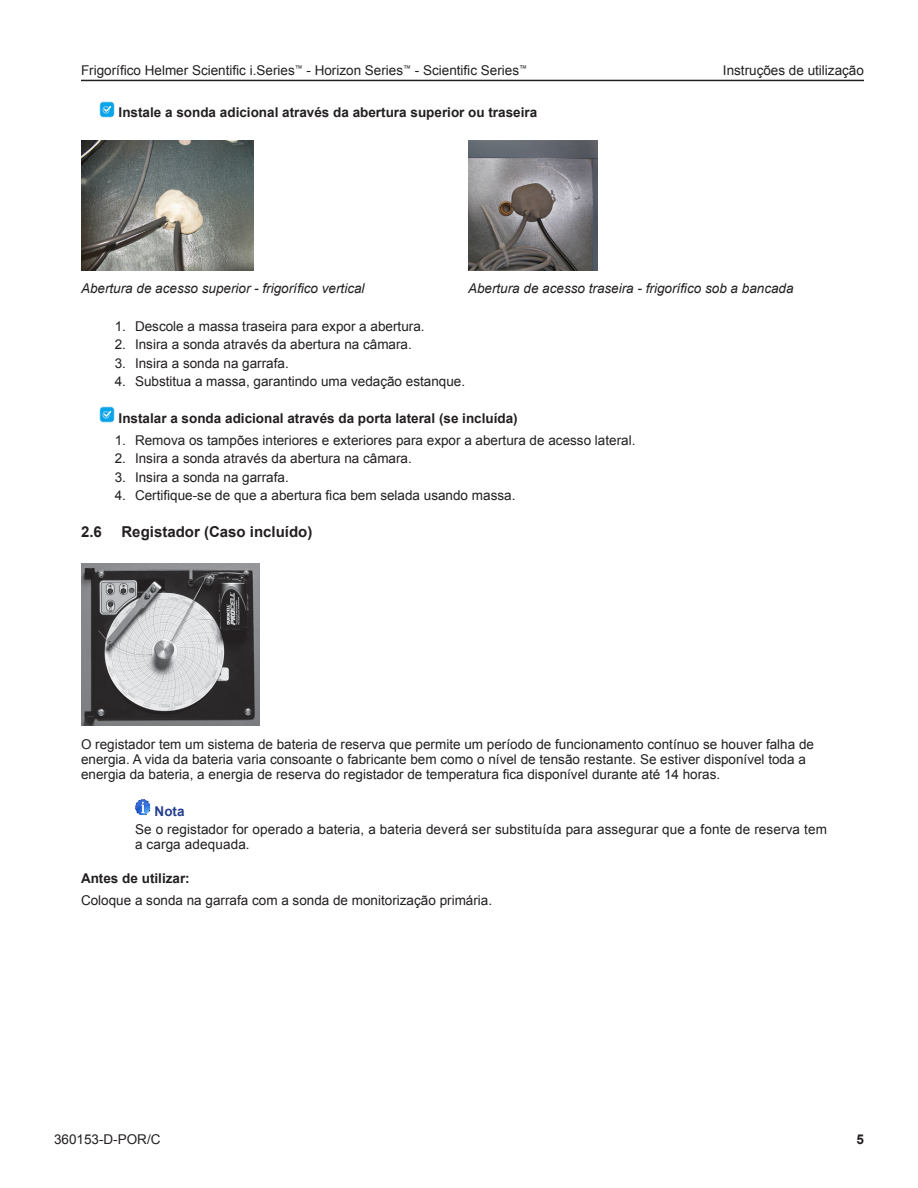
<style>
.page{position:relative;width:918px;height:1188px;background:#fff}
.page>*{position:absolute;margin:0;border:0;box-sizing:border-box;transform-origin:0 0}
.Title_2{font:700 15px "Arial";color:#231f20}
.Body{font:13.5px/15px "Arial";color:#231f20}
.Title_3_indented{font:700 13.5px "Arial";color:#231f20}
.Note_body{font:13.5px/15px "Arial";letter-spacing:.01em;color:#231f20}
.t1{font:italic 13.5px "Arial";color:#231f20}
.Title_3{font:700 13.5px "Arial";color:#231f20}
.Note{font:700 13.5px "Arial";color:#253f8e}
</style>
<div class="page">
<img style="left:99px;top:101px;width:16px;height:16px">
<img style="left:81px;top:141px;width:173px;height:129px">
<img style="left:468px;top:141px;width:130px;height:129px">
<img style="left:99px;top:407px;width:16px;height:16px">
<img style="left:81px;top:564px;width:179px;height:162px">
<img style="left:135px;top:800px;width:16px;height:16px">
<hr style="left:81px;top:80px;width:783px;height:1px;background:#231f20">
<p class="Body" style="left:81px;top:63px;width:447px">Frigorífico Helmer Scientific i.Series<sup>™</sup> - Horizon Series<sup>™</sup> - Scientific Series<sup>™</sup></p>
<p class="Body" style="left:723px;top:63px;width:143px">Instruções de utilização</p>
<p class="Title_3_indented" style="left:119px;top:103px;width:420px">Instale a sonda adicional através da abertura superior ou traseira</p>
<p class="t1" style="left:81px;top:280px;width:285px">Abertura de acesso superior - frigorífico vertical</p>
<p class="t1" style="left:468px;top:280px;width:327px">Abertura de acesso traseira - frigorífico sob a bancada</p>
<p class="Body" style="left:115px;top:318px;width:311px">1. Descole a massa traseira para expor a abertura.</p>
<p class="Body" style="left:115px;top:337px;width:299px">2. Insira a sonda através da abertura na câmara.</p>
<p class="Body" style="left:115px;top:355px;width:176px">3. Insira a sonda na garrafa.</p>
<p class="Body" style="left:115px;top:374px;width:352px">4. Substitua a massa, garantindo uma vedação estanque.</p>
<p class="Title_3_indented" style="left:119px;top:409px;width:401px">Instalar a sonda adicional através da porta lateral (se incluída)</p>
<p class="Body" style="left:115px;top:432px;width:522px">1. Remova os tampões interiores e exteriores para expor a abertura de acesso lateral.</p>
<p class="Body" style="left:115px;top:451px;width:299px">2. Insira a sonda através da abertura na câmara.</p>
<p class="Body" style="left:115px;top:470px;width:176px">3. Insira a sonda na garrafa.</p>
<p class="Body" style="left:115px;top:488px;width:402px">4. Certifique-se de que a abertura fica bem selada usando massa.</p>
<p class="Title_2" style="left:81px;top:521px;width:22px">2.6</p>
<p class="Title_2" style="left:122px;top:521px;width:192px">Registador (Caso incluído)</p>
<p class="Body" style="left:81px;top:737px;width:735px">O registador tem um sistema de bateria de reserva que permite um período de funcionamento contínuo se houver falha de energia. A vida da bateria varia consoante o fabricante bem como o nível de tensão restante. Se estiver disponível toda a energia da bateria, a energia de reserva do registador de temperatura fica disponível durante até 14 horas.</p>
<p class="Note" style="left:155px;top:802px;width:31px">Nota</p>
<p class="Note_body" style="left:135px;top:822px;width:693px">Se o registador for operado a bateria, a bateria deverá ser substituída para assegurar que a fonte de reserva tem a carga adequada.</p>
<p class="Title_3" style="left:81px;top:869px;width:110px">Antes de utilizar:</p>
<p class="Body" style="left:81px;top:893px;width:413px">Coloque a sonda na garrafa com a sonda de monitorização primária.</p>
<p class="Body" style="left:54px;top:1132px;width:108px">360153-D-POR/C</p>
<p class="Title_3_indented" style="left:856px;top:1130px;width:9px">5</p>
</div>
